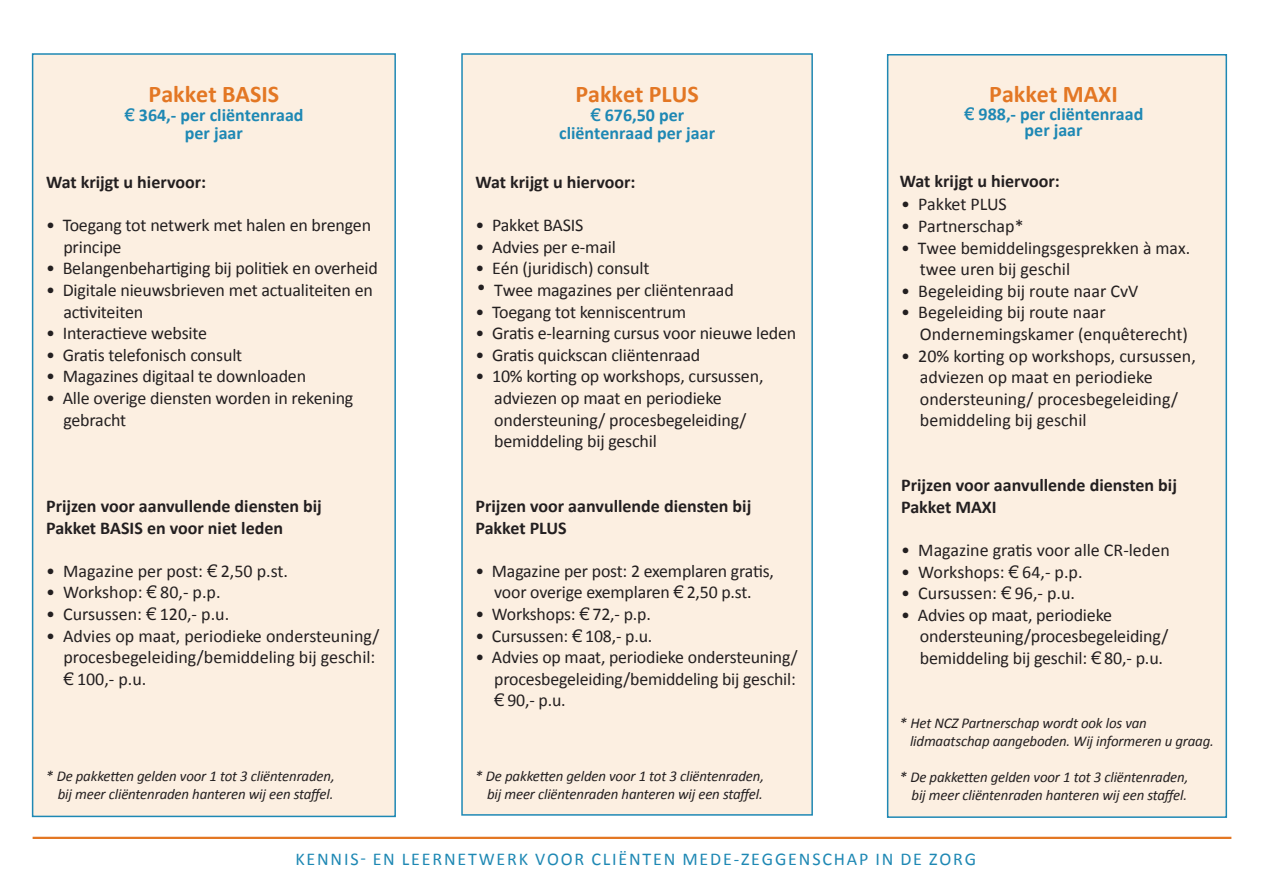
<style>
.page{position:relative;width:1263px;height:893px;background:#fff}
.page>*{position:absolute;margin:0;border:0;box-sizing:border-box;transform-origin:0 0}
.t1{font:700 24px "Calibri";color:#e37724}
.t2{font:18px/21.6px "Calibri";letter-spacing:-.01em;color:#231f20}
.t3{font:700 18px/21.6px "Calibri";color:#231f20}
.t4{font:700 18px/17.5px "Calibri";color:#1e88b4;text-align:center}
.t5{font:18px "Calibri";letter-spacing:.1em;color:#1e88b4}
.t6{font:italic 15px/18px "Calibri";letter-spacing:-.01em;color:#231f20;text-align:right}
.s1{font-family:"Linotype Euro Font Ato F";font-weight:400}
.s2{font-family:"Linotype Euro Font Ato F"}
</style>
<div class="page">
<div style="left:33px;top:54px;width:362px;height:762px;background:#fcefe1"></div>
<div style="left:32px;top:53px;width:364px;height:764px;border:2px solid #1e88b4"></div>
<hr style="left:33px;top:837px;width:1198px;height:2px;background:#e37724">
<div style="left:462px;top:54px;width:350px;height:761px;background:#fcefe1"></div>
<div style="left:461px;top:53px;width:352px;height:763px;border:2px solid #1e88b4"></div>
<div style="left:888px;top:55px;width:338px;height:762px;background:#fcefe1"></div>
<div style="left:887px;top:54px;width:340px;height:764px;border:2px solid #1e88b4"></div>
<p class="t1" style="left:149px;top:78px;width:132px">Pakket BASIS</p>
<p class="t4" style="left:124px;top:107px;width:181px"><span class="s1">d</span> 364,- per cliëntenraad per jaar</p>
<p class="t3" style="left:46px;top:171px;width:161px">Wat krijgt u hiervoor:</p>
<p class="t2" style="left:63px;top:214px;width:309px;text-indent:-17px">• Toegang tot netwerk met halen en brengen principe</p>
<p class="t2" style="left:46px;top:258px;width:333px">• Belangenbehartiging bij politiek en overheid</p>
<p class="t2" style="left:63px;top:279px;width:311px;text-indent:-17px">• Digitale nieuwsbrieven met actualiteiten en activiteiten</p>
<p class="t2" style="left:46px;top:322px;width:162px">• Interactieve website</p>
<p class="t2" style="left:46px;top:344px;width:198px">• Gratis telefonisch consult</p>
<p class="t2" style="left:46px;top:366px;width:262px">• Magazines digitaal te downloaden</p>
<p class="t2" style="left:63px;top:387px;width:292px;text-indent:-17px">• Alle overige diensten worden in rekening gebracht</p>
<p class="t3" style="left:46px;top:495px;width:277px">Prijzen voor aanvullende diensten bij</p>
<p class="t3" style="left:46px;top:517px;width:239px">Pakket BASIS en voor niet leden</p>
<p class="t2" style="left:46px;top:560px;width:244px">• Magazine per post: <span class="s2">b</span> 2,50 p.st.</p>
<p class="t2" style="left:46px;top:582px;width:176px">• Workshop: <span class="s2">b</span> 80,- p.p.</p>
<p class="t2" style="left:46px;top:603px;width:185px">• Cursussen: <span class="s2">b</span> 120,- p.u.</p>
<p class="t2" style="left:46px;top:625px;width:335px;text-align:right">• Advies op maat, periodieke ondersteuning/ procesbegeleiding/bemiddeling bij geschil:</p>
<p class="t2" style="left:63px;top:668px;width:85px"><span class="s2">b</span> 100,- p.u.</p>
<p class="t6" style="left:46px;top:766px;width:290px">* De pakketten gelden voor 1 tot 3 cliëntenraden, bij meer cliëntenraden hanteren wij een staffel.</p>
<p class="t1" style="left:575px;top:78px;width:125px">Pakket PLUS</p>
<p class="t4" style="left:559px;top:107px;width:157px"><span class="s1">d</span> 676,50 per cliëntenraad per jaar</p>
<p class="t3" style="left:475px;top:171px;width:161px">Wat krijgt u hiervoor:</p>
<p class="t2" style="left:475px;top:214px;width:109px">• Pakket BASIS</p>
<p class="t2" style="left:475px;top:236px;width:142px">• Advies per e-mail</p>
<p class="t2" style="left:475px;top:258px;width:175px">• Eén (juridisch) consult</p>
<p class="t2" style="left:494px;top:279px;width:241px">Twee magazines per cliëntenraad</p>
<p class="t2" style="left:475px;top:301px;width:212px">• Toegang tot kenniscentrum</p>
<p class="t2" style="left:475px;top:322px;width:322px">• Gratis e-learning cursus voor nieuwe leden</p>
<p class="t2" style="left:475px;top:344px;width:226px">• Gratis quickscan cliëntenraad</p>
<p class="t2" style="left:494px;top:366px;width:271px;text-indent:-19px">• 10% korting op workshops, cursussen, adviezen op maat en periodieke ondersteuning/ procesbegeleiding/ bemiddeling bij geschil</p>
<p class="t2" style="left:477px;top:276px;width:10px">•</p>
<p class="t3" style="left:475px;top:495px;width:277px">Prijzen voor aanvullende diensten bij</p>
<p class="t3" style="left:475px;top:517px;width:93px">Pakket PLUS</p>
<p class="t2" style="left:475px;top:560px;width:300px;text-align:center">• Magazine per post: 2 exemplaren gratis, voor overige exemplaren <span class="s2">b</span> 2,50 p.st.</p>
<p class="t2" style="left:475px;top:603px;width:177px">• Workshops: <span class="s2">b</span> 72,- p.p.</p>
<p class="t2" style="left:475px;top:625px;width:178px">• Cursussen: <span class="s2">b</span> 108,- p.u.</p>
<p class="t2" style="left:475px;top:646px;width:324px;text-align:right">• Advies op maat, periodieke ondersteuning/ procesbegeleiding/bemiddeling bij geschil:</p>
<p class="t2" style="left:494px;top:690px;width:73px"><span class="s2">b</span> 90,- p.u.</p>
<p class="t6" style="left:475px;top:766px;width:290px">* De pakketten gelden voor 1 tot 3 cliëntenraden, bij meer cliëntenraden hanteren wij een staffel.</p>
<h1 class="t1" style="left:989px;top:79px;width:130px">Pakket MAXI</h1>
<p class="t4" style="left:964px;top:105px;width:181px;line-height:16.2px"><span class="s1">d</span> 988,- per cliëntenraad per jaar</p>
<p class="t3" style="left:900px;top:171px;width:161px">Wat krijgt u hiervoor:</p>
<p class="t2" style="left:901px;top:194px;width:107px">• Pakket PLUS</p>
<p class="t2" style="left:901px;top:215px;width:124px">• Partnerschap*</p>
<p class="t2" style="left:920px;top:237px;width:272px;text-indent:-19px">• Twee bemiddelingsgesprekken à max. twee uren bij geschil</p>
<p class="t2" style="left:901px;top:280px;width:239px">• Begeleiding bij route naar CvV</p>
<p class="t2" style="left:920px;top:302px;width:269px;text-indent:-19px">• Begeleiding bij route naar<br>Ondernemingskamer (enquêterecht)</p>
<p class="t2" style="left:920px;top:345px;width:277px;text-indent:-19px">• 20% korting op workshops, cursussen, adviezen op maat en periodieke ondersteuning/ procesbegeleiding/ bemiddeling bij geschil</p>
<p class="t3" style="left:901px;top:474px;width:277px">Prijzen voor aanvullende diensten bij<br>Pakket MAXI</p>
<p class="t2" style="left:901px;top:539px;width:270px">• Magazine gratis voor alle CR-leden</p>
<p class="t2" style="left:901px;top:561px;width:183px">• Workshops: <span class="s2">b</span> 64,- p.p.</p>
<p class="t2" style="left:901px;top:582px;width:175px">• Cursussen: <span class="s2">b</span> 96,- p.u.</p>
<p class="t2" style="left:920px;top:604px;width:250px;text-indent:-19px">• Advies op maat, periodieke ondersteuning/procesbegeleiding/ bemiddeling bij geschil: <span class="s2">b</span> 80,- p.u.</p>
<p class="t6" style="left:910px;top:714px;width:305px;text-align:left;text-indent:-10px">* Het NCZ Partnerschap wordt ook los van lidmaatschap aangeboden. Wij informeren u graag.</p>
<p class="t6" style="left:899px;top:767px;width:290px">* De pakketten gelden voor 1 tot 3 cliëntenraden, bij meer cliëntenraden hanteren wij een staffel.</p>
<p class="t5" style="left:295px;top:848px;width:682px">KENNIS- EN LEERNETWERK VOOR CLIËNTEN MEDE-ZEGGENSCHAP IN DE ZORG</p>
</div>
